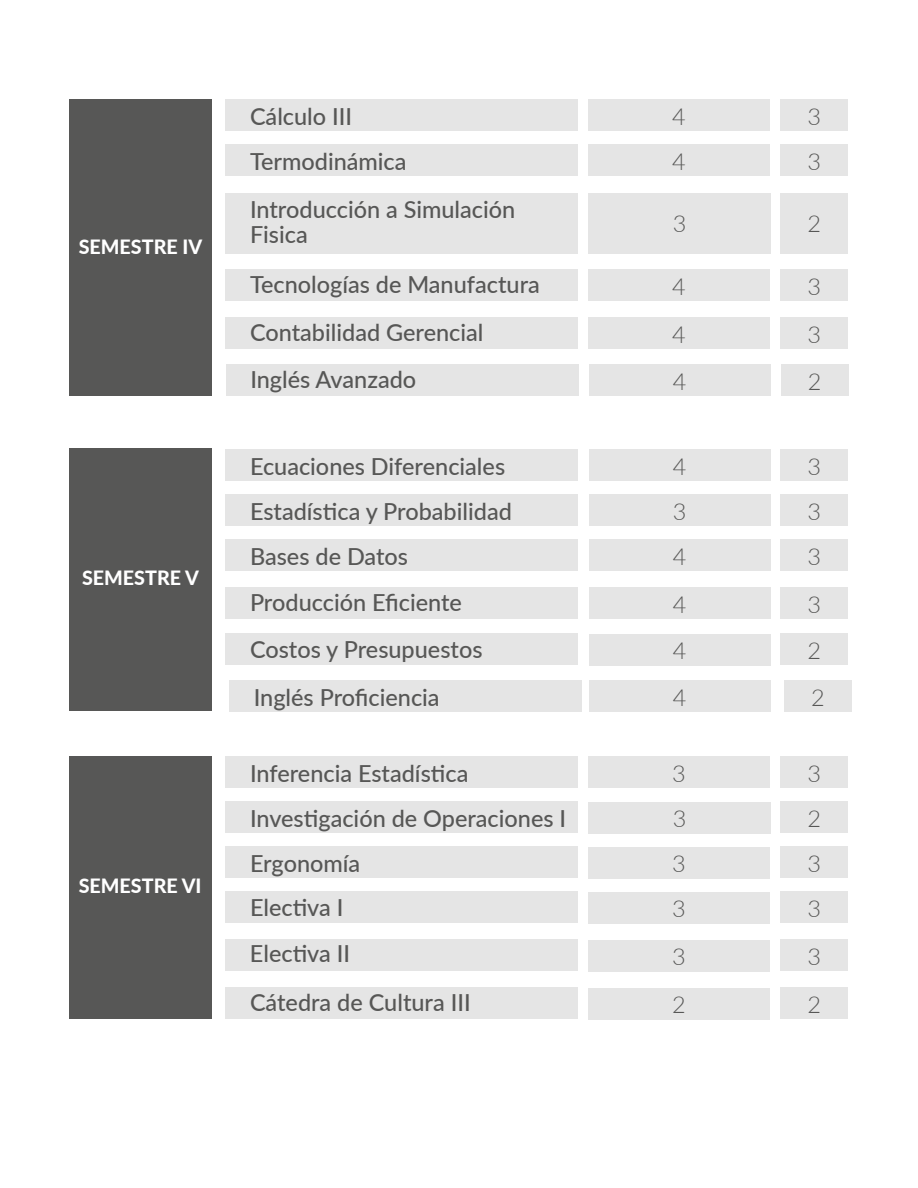
<style>
.page{position:relative;width:918px;height:1188px;background:#fff}
.page>*{position:absolute;margin:0;border:0;box-sizing:border-box;transform-origin:0 0}
.t1{font:500 23.4px/24.6px "Lato";color:#575756}
.t2{font:300 23.4px "Lato";color:#575756}
.t3{font:800 19.65px "Lato";color:#fff}
</style>
<div class="page">
<div style="left:226px;top:100px;width:352px;height:31px;background:#e5e5e5"></div>
<div style="left:69px;top:99px;width:143px;height:297px;background:#575756"></div>
<div style="left:226px;top:145px;width:352px;height:31px;background:#e5e5e5"></div>
<div style="left:588px;top:100px;width:182px;height:31px;background:#e5e5e5"></div>
<div style="left:780px;top:100px;width:68px;height:31px;background:#e5e5e5"></div>
<div style="left:588px;top:145px;width:182px;height:31px;background:#e5e5e5"></div>
<div style="left:780px;top:145px;width:68px;height:31px;background:#e5e5e5"></div>
<div style="left:226px;top:449px;width:352px;height:32px;background:#e5e5e5"></div>
<div style="left:69px;top:449px;width:143px;height:262px;background:#575756"></div>
<div style="left:589px;top:449px;width:181px;height:32px;background:#e5e5e5"></div>
<div style="left:780px;top:449px;width:68px;height:32px;background:#e5e5e5"></div>
<div style="left:226px;top:494px;width:352px;height:32px;background:#e5e5e5"></div>
<div style="left:589px;top:494px;width:181px;height:32px;background:#e5e5e5"></div>
<div style="left:780px;top:494px;width:68px;height:32px;background:#e5e5e5"></div>
<div style="left:226px;top:757px;width:352px;height:31px;background:#e5e5e5"></div>
<div style="left:69px;top:756px;width:143px;height:262px;background:#575756"></div>
<div style="left:588px;top:757px;width:182px;height:31px;background:#e5e5e5"></div>
<div style="left:780px;top:757px;width:68px;height:31px;background:#e5e5e5"></div>
<div style="left:226px;top:539px;width:352px;height:32px;background:#e5e5e5"></div>
<div style="left:589px;top:539px;width:181px;height:32px;background:#e5e5e5"></div>
<div style="left:780px;top:539px;width:68px;height:32px;background:#e5e5e5"></div>
<div style="left:226px;top:193px;width:352px;height:61px;background:#e5e5e5"></div>
<div style="left:588px;top:193px;width:183px;height:60px;background:#e5e5e5"></div>
<div style="left:780px;top:193px;width:68px;height:60px;background:#e5e5e5"></div>
<div style="left:226px;top:802px;width:352px;height:31px;background:#e5e5e5"></div>
<div style="left:588px;top:802px;width:183px;height:31px;background:#e5e5e5"></div>
<div style="left:780px;top:802px;width:68px;height:31px;background:#e5e5e5"></div>
<div style="left:226px;top:269px;width:352px;height:32px;background:#e5e5e5"></div>
<div style="left:588px;top:269px;width:182px;height:32px;background:#e5e5e5"></div>
<div style="left:780px;top:269px;width:68px;height:32px;background:#e5e5e5"></div>
<div style="left:226px;top:317px;width:352px;height:32px;background:#e5e5e5"></div>
<div style="left:588px;top:317px;width:182px;height:32px;background:#e5e5e5"></div>
<div style="left:780px;top:317px;width:68px;height:32px;background:#e5e5e5"></div>
<div style="left:226px;top:587px;width:352px;height:32px;background:#e5e5e5"></div>
<div style="left:589px;top:587px;width:181px;height:32px;background:#e5e5e5"></div>
<div style="left:780px;top:587px;width:68px;height:32px;background:#e5e5e5"></div>
<div style="left:226px;top:634px;width:352px;height:31px;background:#e5e5e5"></div>
<div style="left:589px;top:634px;width:181px;height:31px;background:#e5e5e5"></div>
<div style="left:780px;top:634px;width:68px;height:31px;background:#e5e5e5"></div>
<div style="left:226px;top:847px;width:352px;height:31px;background:#e5e5e5"></div>
<div style="left:226px;top:892px;width:352px;height:31px;background:#e5e5e5"></div>
<div style="left:588px;top:847px;width:182px;height:31px;background:#e5e5e5"></div>
<div style="left:780px;top:847px;width:68px;height:31px;background:#e5e5e5"></div>
<div style="left:588px;top:892px;width:182px;height:31px;background:#e5e5e5"></div>
<div style="left:780px;top:892px;width:68px;height:31px;background:#e5e5e5"></div>
<div style="left:226px;top:940px;width:352px;height:31px;background:#e5e5e5"></div>
<div style="left:588px;top:940px;width:182px;height:31px;background:#e5e5e5"></div>
<div style="left:780px;top:940px;width:68px;height:31px;background:#e5e5e5"></div>
<div style="left:226px;top:988px;width:352px;height:31px;background:#e5e5e5"></div>
<div style="left:588px;top:988px;width:182px;height:31px;background:#e5e5e5"></div>
<div style="left:780px;top:988px;width:68px;height:31px;background:#e5e5e5"></div>
<div style="left:226px;top:364px;width:353px;height:32px;background:#e5e5e5"></div>
<div style="left:589px;top:364px;width:182px;height:32px;background:#e5e5e5"></div>
<div style="left:781px;top:364px;width:68px;height:32px;background:#e5e5e5"></div>
<div style="left:230px;top:680px;width:352px;height:32px;background:#e5e5e5"></div>
<div style="left:589px;top:680px;width:182px;height:32px;background:#e5e5e5"></div>
<div style="left:784px;top:680px;width:68px;height:32px;background:#e5e5e5"></div>
<p class="t3" style="left:79px;top:232px;width:125px">SEMESTRE IV</p>
<p class="t3" style="left:82px;top:564px;width:118px">SEMESTRE V</p>
<p class="t3" style="left:79px;top:871px;width:124px">SEMESTRE VI</p>
<p class="t1" style="left:250px;top:103px;width:104px">Cálculo III</p>
<p class="t2" style="left:672px;top:100px;width:15px">4</p>
<p class="t2" style="left:808px;top:100px;width:15px">3</p>
<p class="t2" style="left:672px;top:145px;width:15px">4</p>
<p class="t2" style="left:808px;top:145px;width:15px">3</p>
<p class="t1" style="left:250px;top:148px;width:158px">Termodinámica</p>
<p class="t1" style="left:250px;top:197px;width:267px">Introducción a Simulación<br>Fisica</p>
<p class="t2" style="left:673px;top:207px;width:15px">3</p>
<p class="t2" style="left:808px;top:207px;width:15px">2</p>
<p class="t1" style="left:250px;top:272px;width:291px">Tecnologías de Manufactura</p>
<p class="t2" style="left:672px;top:270px;width:15px">4</p>
<p class="t2" style="left:808px;top:270px;width:15px">3</p>
<p class="t1" style="left:250px;top:320px;width:235px">Contabilidad Gerencial</p>
<p class="t2" style="left:672px;top:318px;width:15px">4</p>
<p class="t2" style="left:808px;top:318px;width:15px">3</p>
<p class="t1" style="left:250px;top:367px;width:167px">Inglés Avanzado</p>
<p class="t2" style="left:673px;top:365px;width:15px">4</p>
<p class="t2" style="left:808px;top:365px;width:15px">2</p>
<p class="t1" style="left:250px;top:453px;width:257px">Ecuaciones Diferenciales</p>
<p class="t2" style="left:673px;top:450px;width:15px">4</p>
<p class="t2" style="left:808px;top:450px;width:15px">3</p>
<p class="t1" style="left:250px;top:498px;width:263px">Estadística y Probabilidad</p>
<p class="t2" style="left:673px;top:495px;width:15px">3</p>
<p class="t2" style="left:808px;top:495px;width:15px">3</p>
<p class="t1" style="left:250px;top:543px;width:160px">Bases de Datos</p>
<p class="t2" style="left:673px;top:540px;width:15px">4</p>
<p class="t2" style="left:808px;top:540px;width:15px">3</p>
<p class="t1" style="left:250px;top:590px;width:213px">Producción Eficiente</p>
<p class="t2" style="left:673px;top:588px;width:15px">4</p>
<p class="t2" style="left:808px;top:588px;width:15px">3</p>
<p class="t1" style="left:250px;top:636px;width:234px">Costos y Presupuestos</p>
<p class="t2" style="left:673px;top:634px;width:15px">4</p>
<p class="t2" style="left:808px;top:634px;width:15px">2</p>
<p class="t1" style="left:254px;top:684px;width:187px">Inglés Proficiencia</p>
<p class="t2" style="left:673px;top:681px;width:15px">4</p>
<p class="t2" style="left:811px;top:681px;width:15px">2</p>
<p class="t1" style="left:250px;top:760px;width:220px">Inferencia Estadística</p>
<p class="t2" style="left:672px;top:757px;width:15px">3</p>
<p class="t2" style="left:808px;top:757px;width:15px">3</p>
<p class="t1" style="left:250px;top:805px;width:318px">Investigación de Operaciones I</p>
<p class="t2" style="left:673px;top:802px;width:15px">3</p>
<p class="t2" style="left:808px;top:802px;width:15px">2</p>
<p class="t1" style="left:250px;top:851px;width:112px">Ergonomía</p>
<p class="t2" style="left:672px;top:847px;width:15px">3</p>
<p class="t2" style="left:808px;top:847px;width:15px">3</p>
<p class="t2" style="left:672px;top:892px;width:15px">3</p>
<p class="t2" style="left:808px;top:892px;width:15px">3</p>
<p class="t2" style="left:672px;top:940px;width:15px">3</p>
<p class="t2" style="left:808px;top:940px;width:15px">3</p>
<p class="t1" style="left:250px;top:989px;width:222px">Cátedra de Cultura III</p>
<p class="t2" style="left:672px;top:988px;width:15px">2</p>
<p class="t2" style="left:808px;top:988px;width:15px">2</p>
<p class="t1" style="left:250px;top:894px;width:95px">Electiva I</p>
<p class="t1" style="left:250px;top:940px;width:102px">Electiva II</p>
</div>
